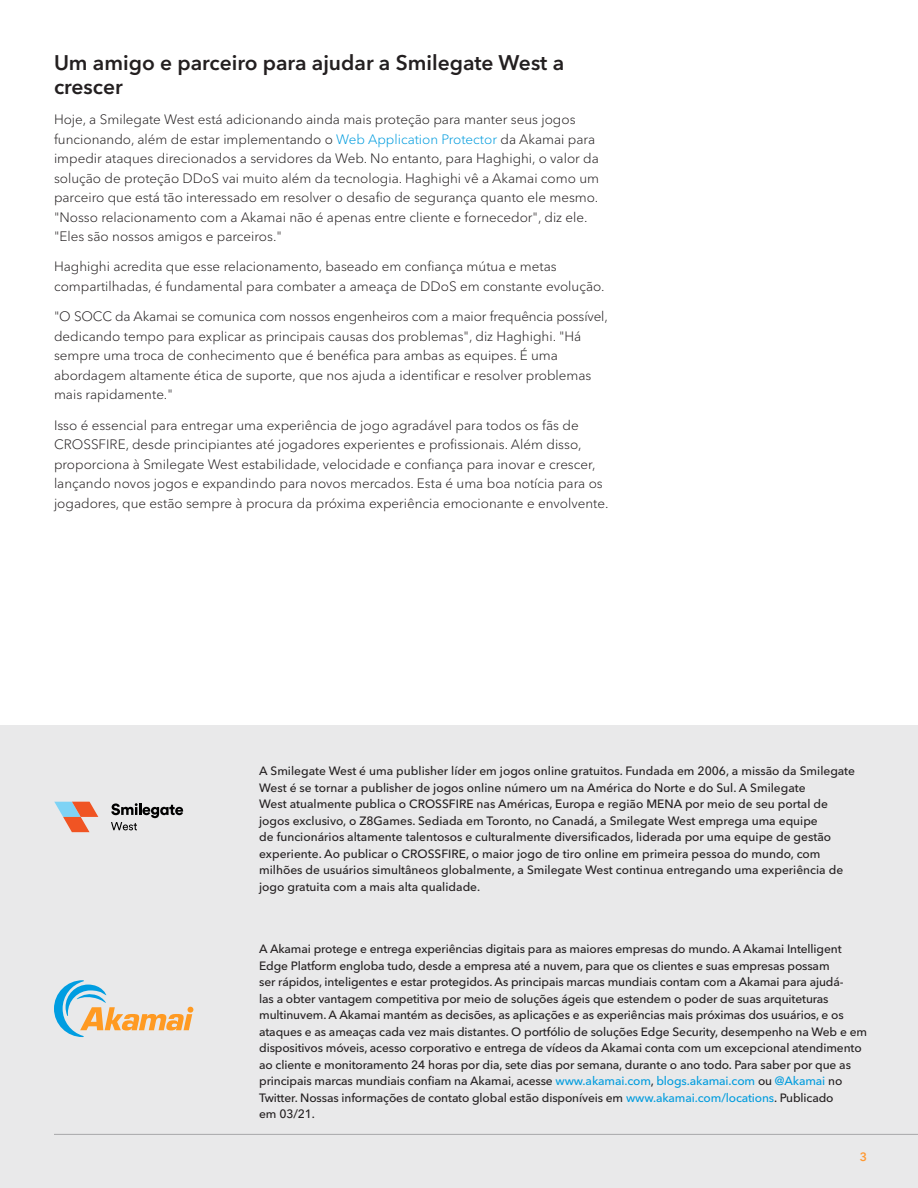
<style>
.page{position:relative;width:918px;height:1188px;background:#fff}
.page>*{position:absolute;margin:0;border:0;box-sizing:border-box;transform-origin:0 0}
.ACS_Text_Subhead{font:600 21px/24px "Avenir Next LT Pro";color:#231f20}
.ACS_Text_Main{font:300 13.5px/19.5px "Avenir Next LT Pro";color:#231f20}
.ACS_Legal_Text{font:500 12px/16.5px "Avenir Next LT Pro";letter-spacing:-.01em;color:#231f20}
.t1{font:600 12px "Avenir Next LT Pro";color:#f93}
.s1{color:#009cde}
</style>
<div class="page">
<div style="left:0;top:726px;width:918px;height:462px;background:#e9e9ea"></div>
<svg style="left:54px;top:980px;width:139px;height:57px"></svg>
<hr style="left:54px;top:1134px;width:864px;height:1px;background:#a8a8aa">
<svg style="left:54px;top:802px;width:44px;height:30px"></svg>
<svg style="left:111px;top:803px;width:72px;height:27px"></svg>
<p class="ACS_Text_Subhead" style="left:54px;top:50px;width:512px">Um amigo e parceiro para ajudar a Smilegate West a crescer</p>
<p class="ACS_Text_Main" style="left:54px;top:110px;width:547px">Hoje, a Smilegate West está adicionando ainda mais proteção para manter seus jogos funcionando, além de estar implementando o <span class="s1">Web Application Protector</span> da Akamai para impedir ataques direcionados a servidores da Web. No entanto, para Haghighi, o valor da solução de proteção DDoS vai muito além da tecnologia. Haghighi vê a Akamai como um parceiro que está tão interessado em resolver o desafio de segurança quanto ele mesmo. "Nosso relacionamento com a Akamai não é apenas entre cliente e fornecedor", diz ele. "Eles são nossos amigos e parceiros."</p>
<p class="ACS_Text_Main" style="left:54px;top:257px;width:552px">Haghighi acredita que esse relacionamento, baseado em confiança mútua e metas compartilhadas, é fundamental para combater a ameaça de DDoS em constante evolução.</p>
<p class="ACS_Text_Main" style="left:54px;top:307px;width:555px">"O SOCC da Akamai se comunica com nossos engenheiros com a maior frequência possível, dedicando tempo para explicar as principais causas dos problemas", diz Haghighi. "Há sempre uma troca de conhecimento que é benéfica para ambas as equipes. É uma abordagem altamente ética de suporte, que nos ajuda a identificar e resolver problemas mais rapidamente."</p>
<p class="ACS_Text_Main" style="left:54px;top:415px;width:556px">Isso é essencial para entregar uma experiência de jogo agradável para todos os fãs de CROSSFIRE, desde principiantes até jogadores experientes e profissionais. Além disso, proporciona à Smilegate West estabilidade, velocidade e confiança para inovar e crescer, lançando novos jogos e expandindo para novos mercados. Esta é uma boa notícia para os jogadores, que estão sempre à procura da próxima experiência emocionante e envolvente.</p>
<p class="ACS_Legal_Text" style="left:259px;top:763px;width:597px">A Smilegate West é uma publisher líder em jogos online gratuitos. Fundada em 2006, a missão da Smilegate West é se tornar a publisher de jogos online número um na América do Norte e do Sul. A Smilegate<br>West atualmente publica o CROSSFIRE nas Américas, Europa e região MENA por meio de seu portal de jogos exclusivo, o Z8Games. Sediada em Toronto, no Canadá, a Smilegate West emprega uma equipe<br>de funcionários altamente talentosos e culturalmente diversificados, liderada por uma equipe de gestão experiente. Ao publicar o CROSSFIRE, o maior jogo de tiro online em primeira pessoa do mundo, com milhões de usuários simultâneos globalmente, a Smilegate West continua entregando uma experiência de jogo gratuita com a mais alta qualidade.</p>
<p class="ACS_Legal_Text" style="left:259px;top:941px;width:609px">A Akamai protege e entrega experiências digitais para as maiores empresas do mundo. A Akamai Intelligent Edge Platform engloba tudo, desde a empresa até a nuvem, para que os clientes e suas empresas possam<br>ser rápidos, inteligentes e estar protegidos. As principais marcas mundiais contam com a Akamai para ajudá-<br>las a obter vantagem competitiva por meio de soluções ágeis que estendem o poder de suas arquiteturas multinuvem. A Akamai mantém as decisões, as aplicações e as experiências mais próximas dos usuários, e os ataques e as ameaças cada vez mais distantes. O portfólio de soluções Edge Security, desempenho na Web e em dispositivos móveis, acesso corporativo e entrega de vídeos da Akamai conta com um excepcional atendimento ao cliente e monitoramento 24 horas por dia, sete dias por semana, durante o ano todo. Para saber por que as principais marcas mundiais confiam na Akamai, acesse <span class="s1">www.akamai.com</span>, <span class="s1">blogs.akamai.com</span> ou <span class="s1">@Akamai</span> no Twitter. Nossas informações de contato global estão disponíveis em <span class="s1">www.akamai.com/locations</span>. Publicado<br>em 03/21.</p>
<p class="t1" style="left:860px;top:1150px;width:9px">3</p>
</div>
